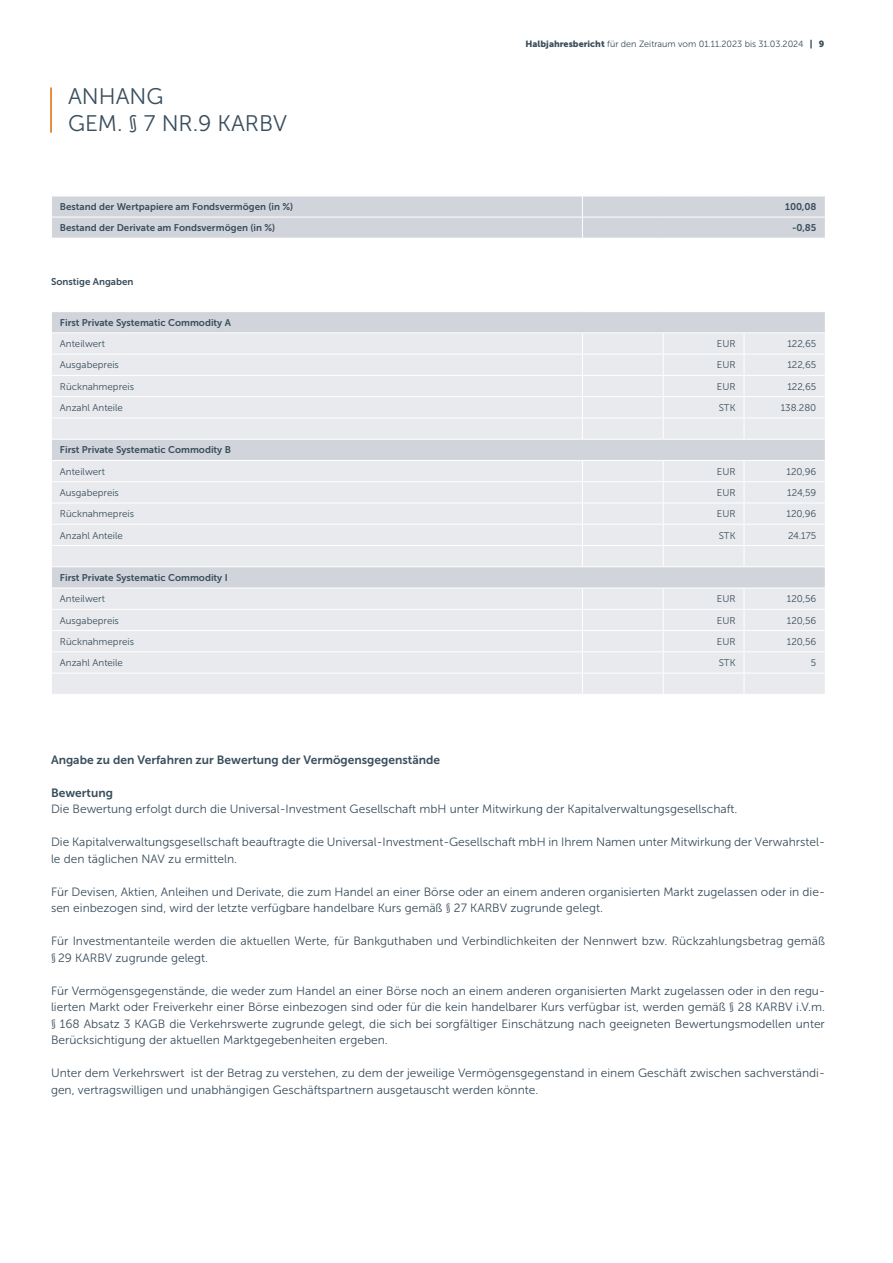
<style>
.page{position:relative;width:893px;height:1263px;background:#fff}
.page>*{position:absolute;margin:0;border:0;box-sizing:border-box;transform-origin:0 0}
.t1{font:22.5px/27px "Museo Sans 300";color:#394d5c}
.t2{font:12px/16.5px "Museo Sans 300";color:#394d5c}
.t3{font:12px "Museo Sans 700";color:#394d5c}
.t4{font:9.75px "Museo Sans 300";color:#394d5c}
.t5{font:9.75px "Museo Sans 700";color:#394d5c}
.t6{font:9px "Museo Sans 300";color:#394d5c}
.s1{font-family:"Museo Sans 900"}
</style>
<div class="page">
<hr style="left:50px;top:87px;width:2px;height:46px;background:#dc6b02">
<svg style="left:52px;top:196px;width:773px;height:42px;background:#d3d5dc"></svg>
<div style="left:52px;top:312px;width:773px;height:20px;background:#d1d4db"></div>
<svg style="left:52px;top:333px;width:773px;height:361px;background:#e5e7eb"></svg>
<hr style="left:582px;top:354px;width:81px;height:1px;background:#fff">
<hr style="left:664px;top:354px;width:80px;height:1px;background:#fff">
<hr style="left:744px;top:354px;width:81px;height:1px;background:#fff">
<hr style="left:582px;top:375px;width:81px;height:1px;background:#fff">
<hr style="left:664px;top:375px;width:80px;height:1px;background:#fff">
<hr style="left:744px;top:375px;width:81px;height:1px;background:#fff">
<hr style="left:582px;top:396px;width:81px;height:1px;background:#fff">
<hr style="left:664px;top:396px;width:80px;height:1px;background:#fff">
<hr style="left:744px;top:396px;width:81px;height:1px;background:#fff">
<hr style="left:582px;top:418px;width:81px;height:1px;background:#fff">
<svg style="left:582px;top:333px;width:1px;height:106px"></svg>
<hr style="left:664px;top:418px;width:80px;height:1px;background:#fff">
<hr style="left:744px;top:418px;width:81px;height:1px;background:#fff">
<hr style="left:582px;top:439px;width:81px;height:1px;background:#fff">
<hr style="left:663px;top:439px;width:81px;height:1px;background:#fff">
<hr style="left:744px;top:439px;width:81px;height:1px;background:#fff">
<hr style="left:582px;top:460px;width:81px;height:1px;background:#fff">
<hr style="left:663px;top:460px;width:81px;height:1px;background:#fff">
<hr style="left:744px;top:460px;width:81px;height:1px;background:#fff">
<hr style="left:582px;top:481px;width:81px;height:1px;background:#fff">
<hr style="left:664px;top:481px;width:80px;height:1px;background:#fff">
<hr style="left:744px;top:481px;width:81px;height:1px;background:#fff">
<hr style="left:582px;top:503px;width:81px;height:1px;background:#fff">
<hr style="left:664px;top:503px;width:80px;height:1px;background:#fff">
<hr style="left:744px;top:503px;width:81px;height:1px;background:#fff">
<hr style="left:582px;top:524px;width:81px;height:1px;background:#fff">
<hr style="left:664px;top:524px;width:80px;height:1px;background:#fff">
<hr style="left:744px;top:524px;width:81px;height:1px;background:#fff">
<hr style="left:582px;top:545px;width:81px;height:1px;background:#fff">
<svg style="left:582px;top:461px;width:1px;height:105px"></svg>
<hr style="left:664px;top:545px;width:80px;height:1px;background:#fff">
<hr style="left:744px;top:545px;width:81px;height:1px;background:#fff">
<hr style="left:582px;top:566px;width:81px;height:1px;background:#fff">
<hr style="left:663px;top:566px;width:81px;height:1px;background:#fff">
<hr style="left:744px;top:566px;width:81px;height:1px;background:#fff">
<hr style="left:582px;top:588px;width:81px;height:1px;background:#fff">
<hr style="left:663px;top:588px;width:81px;height:1px;background:#fff">
<hr style="left:744px;top:588px;width:81px;height:1px;background:#fff">
<hr style="left:582px;top:609px;width:81px;height:1px;background:#fff">
<hr style="left:664px;top:609px;width:80px;height:1px;background:#fff">
<hr style="left:744px;top:609px;width:81px;height:1px;background:#fff">
<hr style="left:582px;top:630px;width:81px;height:1px;background:#fff">
<hr style="left:664px;top:630px;width:80px;height:1px;background:#fff">
<hr style="left:744px;top:630px;width:81px;height:1px;background:#fff">
<hr style="left:582px;top:651px;width:81px;height:1px;background:#fff">
<hr style="left:664px;top:651px;width:80px;height:1px;background:#fff">
<hr style="left:744px;top:651px;width:81px;height:1px;background:#fff">
<hr style="left:582px;top:673px;width:81px;height:1px;background:#fff">
<svg style="left:582px;top:589px;width:1px;height:105px"></svg>
<hr style="left:664px;top:673px;width:80px;height:1px;background:#fff">
<hr style="left:744px;top:673px;width:81px;height:1px;background:#fff">
<hr style="left:52px;top:354px;width:530px;height:1px;background:#fff">
<hr style="left:52px;top:375px;width:530px;height:1px;background:#fff">
<hr style="left:52px;top:396px;width:530px;height:1px;background:#fff">
<hr style="left:52px;top:418px;width:530px;height:1px;background:#fff">
<hr style="left:52px;top:439px;width:530px;height:1px;background:#fff">
<hr style="left:52px;top:460px;width:530px;height:1px;background:#fff">
<hr style="left:52px;top:481px;width:530px;height:1px;background:#fff">
<hr style="left:52px;top:503px;width:530px;height:1px;background:#fff">
<hr style="left:52px;top:524px;width:530px;height:1px;background:#fff">
<hr style="left:52px;top:545px;width:530px;height:1px;background:#fff">
<hr style="left:52px;top:566px;width:530px;height:1px;background:#fff">
<hr style="left:52px;top:588px;width:530px;height:1px;background:#fff">
<hr style="left:52px;top:609px;width:530px;height:1px;background:#fff">
<hr style="left:52px;top:630px;width:530px;height:1px;background:#fff">
<hr style="left:52px;top:651px;width:530px;height:1px;background:#fff">
<hr style="left:52px;top:673px;width:530px;height:1px;background:#fff">
<svg style="left:663px;top:333px;width:1px;height:106px"></svg>
<svg style="left:744px;top:333px;width:1px;height:106px"></svg>
<svg style="left:663px;top:461px;width:1px;height:105px"></svg>
<svg style="left:744px;top:461px;width:1px;height:105px"></svg>
<svg style="left:663px;top:589px;width:1px;height:105px"></svg>
<svg style="left:744px;top:589px;width:1px;height:105px"></svg>
<h1 class="t1" style="left:68px;top:83px;width:220px">ANHANG<br>GEM. § 7 NR.9 KARBV</h1>
<p class="t6" style="left:526px;top:39px;width:300px"><span class="s1">Halbjahresbericht</span> für den Zeitraum vom 01.11.2023 bis 31.03.2024 <span class="s1">| 9</span></p>
<p class="t5" style="left:60px;top:201px;width:235px">Bestand der Wertpapiere am Fondsvermögen (in %)</p>
<p class="t5" style="left:785px;top:201px;width:33px">100,08</p>
<p class="t5" style="left:60px;top:222px;width:217px">Bestand der Derivate am Fondsvermögen (in %)</p>
<p class="t5" style="left:792px;top:222px;width:26px">-0,85</p>
<p class="t5" style="left:51px;top:276px;width:84px">Sonstige Angaben</p>
<p class="t5" style="left:60px;top:317px;width:173px">First Private Systematic Commodity A</p>
<p class="t4" style="left:60px;top:339px;width:47px">Anteilwert</p>
<p class="t4" style="left:717px;top:339px;width:20px">EUR</p>
<p class="t4" style="left:787px;top:339px;width:30px">122,65</p>
<p class="t4" style="left:60px;top:360px;width:61px">Ausgabepreis</p>
<p class="t4" style="left:717px;top:360px;width:20px">EUR</p>
<p class="t4" style="left:787px;top:360px;width:30px">122,65</p>
<p class="t4" style="left:60px;top:381px;width:76px">Rücknahmepreis</p>
<p class="t4" style="left:717px;top:381px;width:20px">EUR</p>
<p class="t4" style="left:787px;top:381px;width:30px">122,65</p>
<p class="t4" style="left:60px;top:402px;width:65px">Anzahl Anteile</p>
<p class="t4" style="left:719px;top:402px;width:18px">STK</p>
<p class="t4" style="left:781px;top:402px;width:37px">138.280</p>
<p class="t5" style="left:60px;top:445px;width:173px">First Private Systematic Commodity B</p>
<p class="t4" style="left:60px;top:466px;width:47px">Anteilwert</p>
<p class="t4" style="left:717px;top:466px;width:20px">EUR</p>
<p class="t4" style="left:787px;top:466px;width:31px">120,96</p>
<p class="t4" style="left:60px;top:487px;width:61px">Ausgabepreis</p>
<p class="t4" style="left:717px;top:487px;width:20px">EUR</p>
<p class="t4" style="left:787px;top:487px;width:31px">124,59</p>
<p class="t4" style="left:60px;top:509px;width:76px">Rücknahmepreis</p>
<p class="t4" style="left:717px;top:509px;width:20px">EUR</p>
<p class="t4" style="left:787px;top:509px;width:31px">120,96</p>
<p class="t4" style="left:60px;top:530px;width:65px">Anzahl Anteile</p>
<p class="t4" style="left:719px;top:530px;width:18px">STK</p>
<p class="t4" style="left:788px;top:530px;width:30px">24.175</p>
<p class="t5" style="left:60px;top:572px;width:169px">First Private Systematic Commodity I</p>
<p class="t4" style="left:60px;top:594px;width:47px">Anteilwert</p>
<p class="t4" style="left:717px;top:594px;width:20px">EUR</p>
<p class="t4" style="left:787px;top:594px;width:31px">120,56</p>
<p class="t4" style="left:60px;top:615px;width:61px">Ausgabepreis</p>
<p class="t4" style="left:717px;top:615px;width:20px">EUR</p>
<p class="t4" style="left:787px;top:615px;width:31px">120,56</p>
<p class="t4" style="left:60px;top:636px;width:76px">Rücknahmepreis</p>
<p class="t4" style="left:717px;top:636px;width:20px">EUR</p>
<p class="t4" style="left:787px;top:636px;width:31px">120,56</p>
<p class="t4" style="left:60px;top:657px;width:65px">Anzahl Anteile</p>
<p class="t4" style="left:719px;top:657px;width:18px">STK</p>
<p class="t4" style="left:811px;top:657px;width:7px">5</p>
<p class="t3" style="left:51px;top:753px;width:391px">Angabe zu den Verfahren zur Bewertung der Vermögensgegenstände</p>
<p class="t3" style="left:51px;top:786px;width:64px">Bewertung</p>
<p class="t2" style="left:51px;top:801px;width:688px">Die Bewertung erfolgt durch die Universal-Investment Gesellschaft mbH unter Mitwirkung der Kapitalverwaltungsgesellschaft.</p>
<p class="t2" style="left:51px;top:834px;width:775px">Die Kapitalverwaltungsgesellschaft beauftragte die Universal-Investment-Gesellschaft mbH in Ihrem Namen unter Mitwirkung der Verwahrstel&shy;le den täglichen NAV zu ermitteln.</p>
<p class="t2" style="left:51px;top:883px;width:775px">Für Devisen, Aktien, Anleihen und Derivate, die zum Handel an einer Börse oder an einem anderen organisierten Markt zugelassen oder in die&shy;sen einbezogen sind, wird der letzte verfügbare handelbare Kurs gemäß § 27 KARBV zugrunde gelegt.</p>
<p class="t2" style="left:51px;top:933px;width:775px">Für Investmentanteile werden die aktuellen Werte, für Bankguthaben und Verbindlichkeiten der Nennwert bzw. Rückzahlungsbetrag gemäß § 29 KARBV zugrunde gelegt.</p>
<p class="t2" style="left:51px;top:982px;width:775px;text-align:justify">Für Vermögensgegenstände, die weder zum Handel an einer Börse noch an einem anderen organisierten Markt zugelassen oder in den regu&shy;lierten Markt oder Freiverkehr einer Börse einbezogen sind oder für die kein handelbarer Kurs verfügbar ist, werden gemäß § 28 KARBV i.V.m. § 168 Absatz 3 KAGB die Verkehrswerte zugrunde gelegt, die sich bei sorgfältiger Einschätzung nach geeigneten Bewertungsmodellen unter Berücksichtigung der aktuellen Marktgegebenheiten ergeben.</p>
<p class="t2" style="left:51px;top:1065px;width:775px">Unter dem Verkehrswert ist der Betrag zu verstehen, zu dem der jeweilige Vermögensgegenstand in einem Geschäft zwischen sachverständi&shy;gen, vertragswilligen und unabhängigen Geschäftspartnern ausgetauscht werden könnte.</p>
</div>
